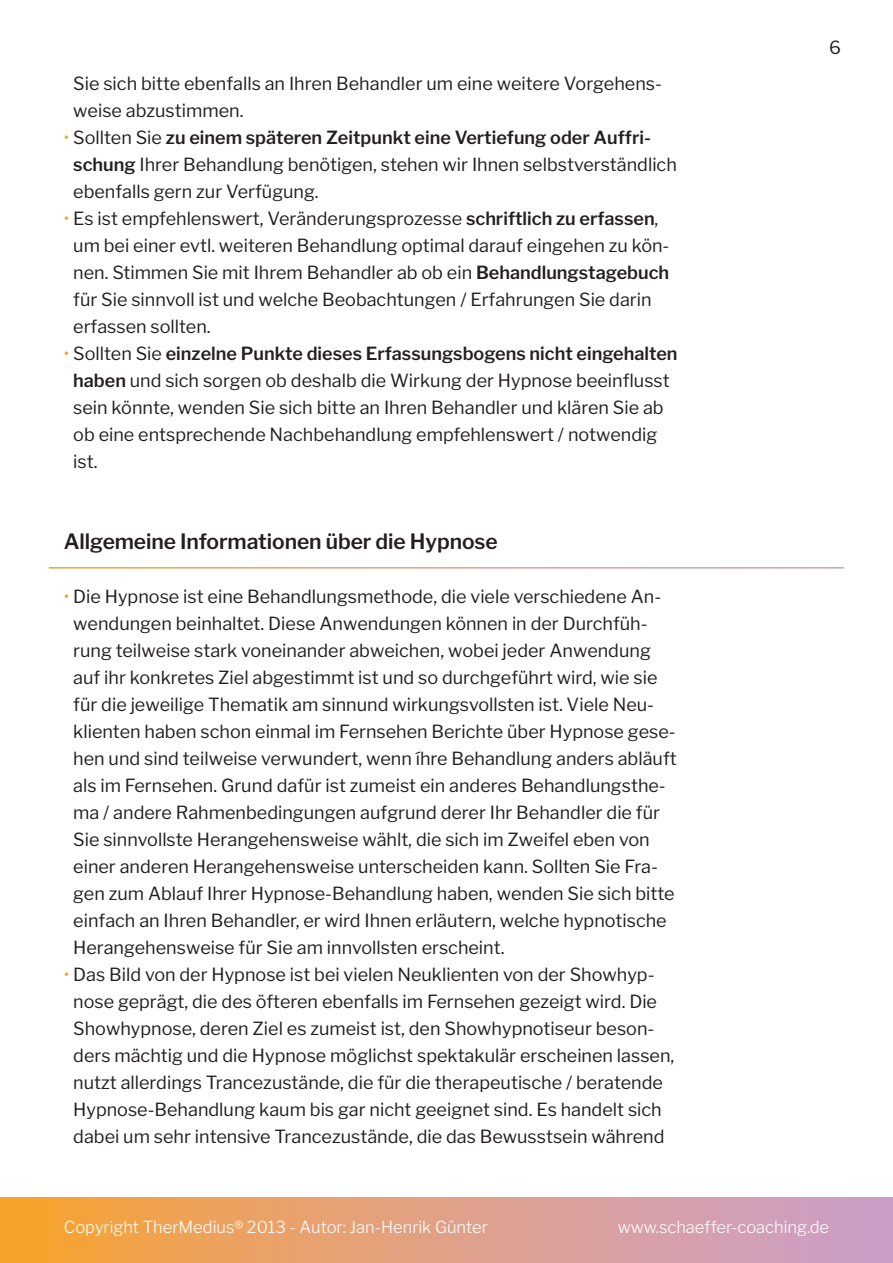
<style>
.page{position:relative;width:893px;height:1263px;background:#fff}
.page>*{position:absolute;margin:0;border:0;box-sizing:border-box;transform-origin:0 0}
.t1{font:600 21px "Libre Franklin";letter-spacing:-.005em;color:#231f20}
.t2{font:18px/27px "Libre Franklin";color:#231f20}
.t3{font:300 16.5px "Libre Franklin";color:#fff}
.s1{color:#f7a328}
.s2{font-weight:600}
</style>
<div class="page">
<div style="left:0;top:1197px;width:893px;height:66px;background:linear-gradient(to right,#f8a333,#ca9ed2)"></div>
<p class="t2" style="left:73px;top:70px;width:590px">Sie sich bitte ebenfalls an Ihren Behandler um eine weitere Vorgehens&shy;weise abzustimmen.</p>
<p class="t2" style="left:73px;top:124px;width:605px;text-indent:-9px"><span class="s1">•</span> Sollten Sie <span class="s2">zu einem späteren Zeitpunkt eine Vertiefung oder Auffri&shy;schung</span> Ihrer Behandlung benötigen, stehen wir Ihnen selbstverständlich ebenfalls gern zur Verfügung.</p>
<p class="t2" style="left:73px;top:205px;width:598px;text-indent:-9px"><span class="s1">•</span> Es ist empfehlenswert, Veränderungsprozesse <span class="s2">schriftlich zu erfassen</span>, um bei einer evtl. weiteren Behandlung optimal darauf eingehen zu kön&shy;nen. Stimmen Sie mit Ihrem Behandler ab ob ein <span class="s2">Behandlungstagebuch </span>für Sie sinnvoll ist und welche Beobachtungen / Erfahrungen Sie darin erfassen sollten.</p>
<p class="t2" style="left:73px;top:340px;width:606px;text-indent:-9px"><span class="s1">•</span> Sollten Sie <span class="s2">einzelne Punkte dieses Erfassungsbogens nicht eingehalten haben</span> und sich sorgen ob deshalb die Wirkung der Hypnose beeinflusst sein könnte, wenden Sie sich bitte an Ihren Behandler und klären Sie ab ob eine entsprechende Nachbehandlung empfehlenswert / notwendig ist.</p>
<p class="t1" style="left:64px;top:529px;width:435px">Allgemeine Informationen über die Hypnose</p>
<p class="t2" style="left:73px;top:583px;width:605px;text-indent:-9px"><span class="s1">•</span> Die Hypnose ist eine Behandlungsmethode, die viele verschiedene An&shy;wendungen beinhaltet. Diese Anwendungen können in der Durchfüh&shy;rung teilweise stark voneinander abweichen, wobei jeder Anwendung auf ihr konkretes Ziel abgestimmt ist und so durchgeführt wird, wie sie für die jeweilige Thematik am sinnund wirkungsvollsten ist. Viele Neu&shy;klienten haben schon einmal im Fernsehen Berichte über Hypnose gese&shy;hen und sind teilweise verwundert, wenn íhre Behandlung anders abläuft als im Fernsehen. Grund dafür ist zumeist ein anderes Behandlungsthe&shy;ma / andere Rahmenbedingungen aufgrund derer Ihr Behandler die für Sie sinnvollste Herangehensweise wählt, die sich im Zweifel eben von einer anderen Herangehensweise unterscheiden kann. Sollten Sie Fra&shy;gen zum Ablauf Ihrer Hypnose-Behandlung haben, wenden Sie sich bitte einfach an Ihren Behandler, er wird Ihnen erläutern, welche hypnotische Herangehensweise für Sie am innvollsten erscheint.</p>
<p class="t2" style="left:73px;top:961px;width:603px;text-indent:-9px"><span class="s1">•</span> Das Bild von der Hypnose ist bei vielen Neuklienten von der Showhyp&shy;nose geprägt, die des öfteren ebenfalls im Fernsehen gezeigt wird. Die Showhypnose, deren Ziel es zumeist ist, den Showhypnotiseur beson&shy;ders mächtig und die Hypnose möglichst spektakulär erscheinen lassen, nutzt allerdings Trancezustände, die für die therapeutische / beratende Hypnose-Behandlung kaum bis gar nicht geeignet sind. Es handelt sich dabei um sehr intensive Trancezustände, die das Bewusstsein während</p>
<p class="t2" style="left:829px;top:34px;width:13px">6</p>
<p class="t3" style="left:64px;top:1217px;width:426px">Copyright TherMedius® 2013 - Autor: Jan-Henrik Günter</p>
<p class="t3" style="left:618px;top:1217px;width:213px">www.schaeffer-coaching.de</p>
</div>
